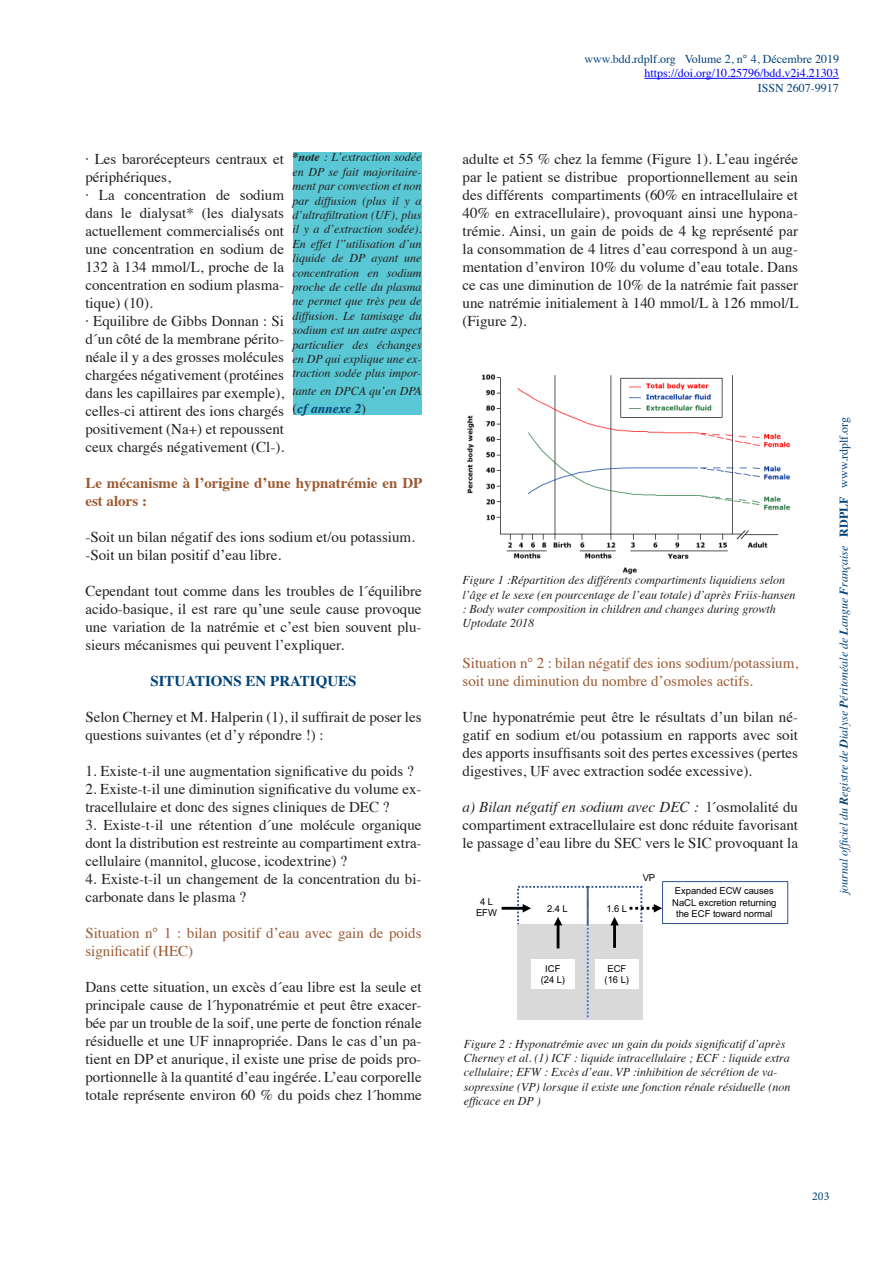
<style>
.page{position:relative;width:893px;height:1263px;background:#fff}
.page>*{position:absolute;margin:0;border:0;box-sizing:border-box;transform-origin:0 0}
.t1{font:15px/18px "Times";color:#231f20;text-align:justify}
.t2{font:15px/18px "Times";color:#9b5a32}
.t3{font:700 15px/18px "Times";color:#9b5a32}
.t4{font:700 15px "Times";color:#004279}
.t5{font:italic 700 13.5px "Times";color:#004076}
.t6{font:italic 12px/14.4px "Times";color:#231f20}
.t7{font:italic 12px "Times";color:#004279}
.t8{font:12px "Times";color:#004279}
.t9{font:12px "Times";color:#00f}
.t10{font:12px "Minion Pro";color:#004279}
.t11{font:9.45px/11.4px "Arial";letter-spacing:-.005em;color:#000;text-align:center}
.s1{font-weight:700}
.s2{font-weight:400;font-style:normal;color:#231f20}
.s3{font-style:italic}
.s4{font-weight:700;font-style:normal}
.s5{font-style:normal}
</style>
<div class="page">
<hr style="left:644px;top:78px;width:195px;height:1px;background:#00f">
<img style="left:467px;top:374px;width:324px;height:201px">
<div style="left:517px;top:886px;width:72px;height:127px;border:2px dashed #2f528f"></div>
<div style="left:587px;top:886px;width:55px;height:127px;border:2px dashed #2f528f"></div>
<div style="left:517px;top:924px;width:125px;height:95px;background:#d9d9d9"></div>
<div style="left:531px;top:959px;width:44px;height:30px;background:#fff"></div>
<div style="left:595px;top:959px;width:44px;height:30px;background:#fff"></div>
<div style="left:662px;top:881px;width:126px;height:43px;border:1px solid #2f528f"></div>
<svg style="left:587px;top:924px;width:2px;height:94px"></svg>
<svg style="left:502px;top:904px;width:29px;height:8px"></svg>
<svg style="left:554px;top:917px;width:8px;height:31px"></svg>
<svg style="left:630px;top:904px;width:32px;height:8px"></svg>
<svg style="left:610px;top:917px;width:9px;height:31px"></svg>
<div style="left:293px;top:152px;width:129px;height:263px;background:#5ac7d4"></div>
<p class="t6" style="left:293px;top:149px;width:130px;text-align:justify"><span class="s1">*note</span> : L’extraction sodée en DP se fait majoritaire&shy;ment par convection et non par diffusion (plus il y a d’ultrafiltration (UF), plus il y a d’extraction sodée).<br>En effet l’’utilisation d’un liquide de DP ayant une concentration en sodium proche de celle du plasma ne permet que très peu de diffusion. Le tamisage du sodium est un autre aspect particulier des échanges en DP qui explique une ex&shy;traction sodée plus impor-</p>
<p class="t6" style="left:293px;top:383px;width:130px">tante en DPCA qu’en DPA</p>
<p class="t5" style="left:293px;top:396px;width:75px"><span class="s2">(</span>cf annexe 2<span class="s2">)</span></p>
<p class="t1" style="left:85px;top:149px;width:200px">· Les barorécepteurs centraux et périphériques,</p>
<p class="t1" style="left:85px;top:185px;width:200px">· La concentration de sodium dans le dialysat* (les dialysats actuellement commercialisés ont une concentration en sodium de 132 à 134 mmol/L, proche de la concentration en sodium plasma&shy;tique) (10).</p>
<p class="t1" style="left:85px;top:311px;width:200px">· Equilibre de Gibbs Donnan : Si d´un côté de la membrane périto&shy;néale il y a des grosses molécules chargées négativement (protéines dans les capillaires par exemple), celles-ci attirent des ions chargés positivement (Na+) et repoussent ceux chargés négativement (Cl-).</p>
<p class="t3" style="left:85px;top:473px;width:339px">Le mécanisme à l’origine d’une hypnatrémie en DP est alors :</p>
<p class="t1" style="left:85px;top:527px;width:331px">-Soit un bilan négatif des ions sodium et/ou potassium.</p>
<p class="t1" style="left:85px;top:545px;width:197px">-Soit un bilan positif d’eau libre.</p>
<p class="t1" style="left:85px;top:581px;width:338px">Cependant tout comme dans les troubles de l´équilibre acido-basique, il est rare qu’une seule cause provoque une variation de la natrémie et c’est bien souvent plu&shy;sieurs mécanismes qui peuvent l’expliquer.</p>
<p class="t4" style="left:150px;top:667px;width:208px">SITUATIONS EN PRATIQUES</p>
<p class="t1" style="left:85px;top:707px;width:338px">Selon Cherney et M. Halperin (1), il suffirait de poser les questions suivantes (et d’y répondre !) :</p>
<p class="t1" style="left:85px;top:761px;width:330px">1. Existe-t-il une augmentation significative du poids ?</p>
<p class="t1" style="left:85px;top:779px;width:338px">2. Existe-t-il une diminution significative du volume ex&shy;tracellulaire et donc des signes cliniques de DEC ?</p>
<p class="t1" style="left:85px;top:815px;width:338px">3. Existe-t-il une rétention d´une molécule organique dont la distribution est restreinte au compartiment extra&shy;cellulaire (mannitol, glucose, icodextrine) ?</p>
<p class="t1" style="left:85px;top:869px;width:338px">4. Existe-t-il un changement de la concentration du bi&shy;carbonate dans le plasma ?</p>
<p class="t2" style="left:85px;top:923px;width:338px">Situation n° 1 : bilan positif d’eau avec gain de poids significatif (HEC)</p>
<p class="t1" style="left:85px;top:977px;width:338px">Dans cette situation, un excès d´eau libre est la seule et principale cause de l´hyponatrémie et peut être exacer&shy;bée par un trouble de la soif, une perte de fonction rénale résiduelle et une UF innapropriée. Dans le cas d’un pa&shy;tient en DP et anurique, il existe une prise de poids pro&shy;portionnelle à la quantité d’eau ingérée. L’eau corporelle totale représente environ 60 % du poids chez l´homme</p>
<p class="t8" style="left:585px;top:48px;width:256px">www.bdd.rdplf.org Volume 2, n° 4, Décembre 2019</p>
<p class="t9" style="left:644px;top:62px;width:196px">https://doi.org/10.25796/bdd.v2i4.21303</p>
<p class="t8" style="left:758px;top:77px;width:82px">ISSN 2607-9917</p>
<p class="t1" style="left:462px;top:149px;width:338px">adulte et 55 % chez la femme (Figure 1). L’eau ingérée par le patient se distribue proportionnellement au sein des différents compartiments (60% en intracellulaire et 40% en extracellulaire), provoquant ainsi une hypona&shy;trémie. Ainsi, un gain de poids de 4 kg représenté par la consommation de 4 litres d’eau correspond à un aug&shy;mentation d’environ 10% du volume d’eau totale. Dans ce cas une diminution de 10% de la natrémie fait passer une natrémie initialement à 140 mmol/L à 126 mmol/L (Figure 2).</p>
<p class="t6" style="left:462px;top:572px;width:334px">Figure 1 :Répartition des différents compartiments liquidiens selon l’âge et le sexe (en pourcentage de l’eau totale) d’après Friis-hansen : Body water composition in children and changes during growth Uptodate 2018</p>
<p class="t2" style="left:462px;top:653px;width:337px">Situation n° 2 : bilan négatif des ions sodium/potassium, soit une diminution du nombre d’osmoles actifs.</p>
<p class="t1" style="left:462px;top:707px;width:337px">Une hyponatrémie peut être le résultats d’un bilan né&shy;gatif en sodium et/ou potassium en rapports avec soit des apports insuffisants soit des pertes excessives (pertes digestives, UF avec extraction sodée excessive).</p>
<p class="t1" style="left:462px;top:797px;width:337px"><span class="s3">a) Bilan négatif en sodium avec DEC :</span> l´osmolalité du compartiment extracellulaire est donc réduite favorisant le passage d’eau libre du SEC vers le SIC provoquant la</p>
<p class="t11" style="left:643px;top:872px;width:14px">VP</p>
<p class="t11" style="left:476px;top:896px;width:22px">4 L<br>EFW</p>
<p class="t11" style="left:672px;top:885px;width:106px">Expanded ECW causes<br>NaCL excretion returning the ECF toward normal</p>
<p class="t11" style="left:547px;top:902px;width:22px">2.4 L</p>
<p class="t11" style="left:606px;top:902px;width:22px">1.6 L</p>
<p class="t11" style="left:541px;top:962px;width:26px">ICF (24 L)</p>
<p class="t11" style="left:605px;top:962px;width:26px;text-align:left">ECF (16 L)</p>
<p class="t6" style="left:464px;top:1035px;width:328px">Figure 2 : Hyponatrémie avec un gain du poids significatif d’après Cherney et al. (1) ICF : liquide intracellulaire ; ECF : liquide extra cellulaire; EFW : Excès d’eau. VP :inhibition de sécrétion de va&shy;sopressine (VP) lorsque il existe une fonction rénale résiduelle (non efficace en DP )</p>
<p class="t7" style="left:833px;top:894px;width:478px;rotate:-90deg">journal officiel du <span class="s1">R</span>egistre de <span class="s1">D</span>ialyse <span class="s1">P</span>éritonéale de <span class="s1">L</span>angue <span class="s1">F</span>rançaise <span class="s4">RDPLF</span> <span class="s5">www.rdplf.org</span></p>
<p class="t10" style="left:812px;top:1188px;width:19px">203</p>
</div>
